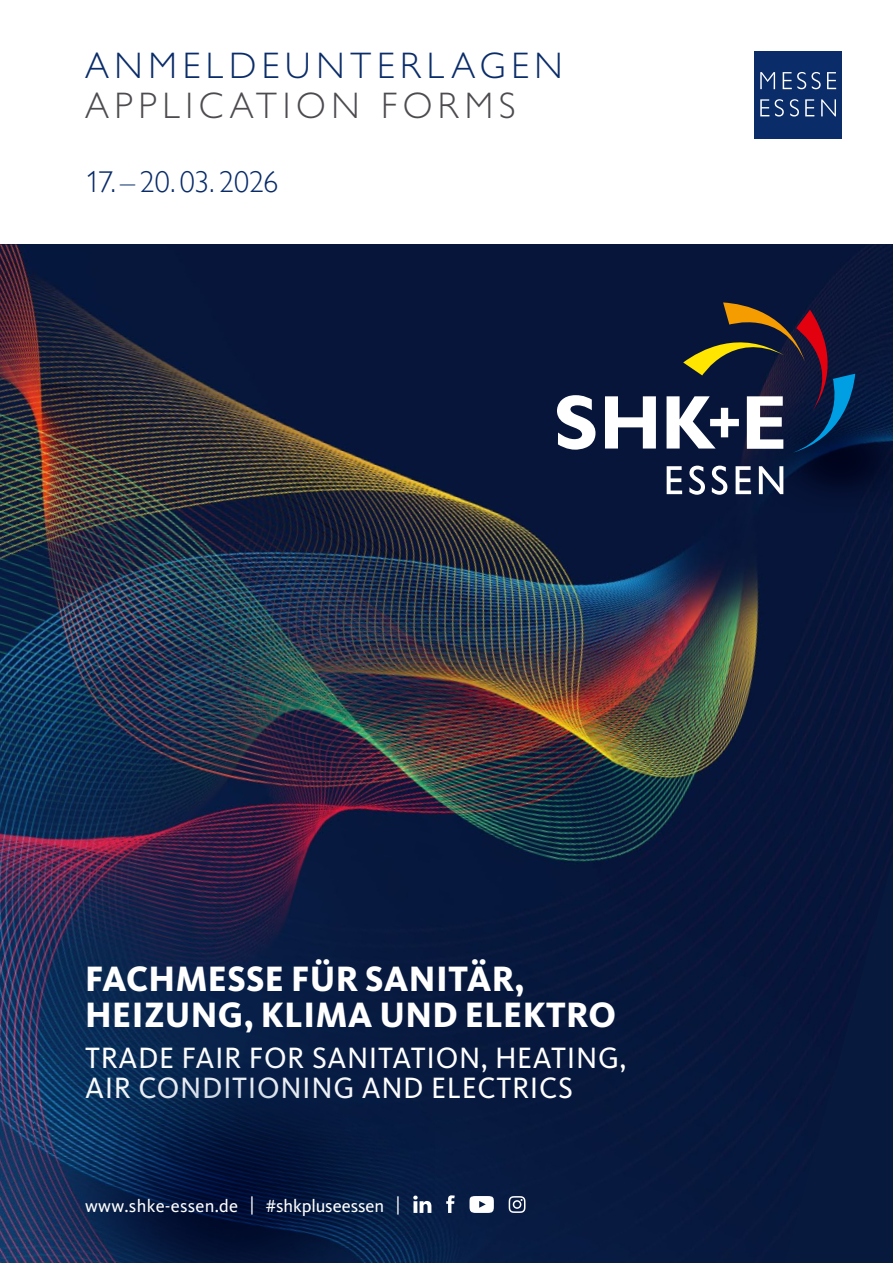
<style>
.page{position:relative;width:893px;height:1263px;background:#fff}
.page>*{position:absolute;margin:0;border:0;box-sizing:border-box;transform-origin:0 0}
.t1{font:300 37.2px "Gill Sans Nova";letter-spacing:.15em;color:#0a2c69}
.t2{font:300 37.2px "Gill Sans Nova";letter-spacing:.15em;color:#4e4b50}
.t3{font:800 36.6px/36.6px "Kievit OT";letter-spacing:.01em;color:#fff}
.t4{font:30.45px/30.5px "Kievit OT";letter-spacing:.02em;color:#fff}
.t5{font:300 30px "Gill Sans Nova";letter-spacing:-.01em;color:#082b69}
.t6{font:300 29.7px "Gill Sans Nova";letter-spacing:.02em;color:#0a2c69}
.t7{font:18.15px "Kievit OT";color:#fff}
</style>
<div class="page">
<img style="left:0;top:244px;width:893px;height:1019px">
<div style="left:754px;top:51px;width:88px;height:88px;background:#0a2c69"></div>
<svg style="left:760px;top:72px;width:76px;height:17px"></svg>
<svg style="left:760px;top:99px;width:76px;height:18px"></svg>
<img style="left:36px;top:1055px;width:399px;height:208px">
<img style="left:766px;top:404px;width:127px;height:109px">
<svg style="left:413px;top:1195px;width:18px;height:18px"></svg>
<svg style="left:446px;top:1195px;width:9px;height:18px"></svg>
<svg style="left:469px;top:1196px;width:25px;height:17px"></svg>
<svg style="left:509px;top:1196px;width:16px;height:17px"></svg>
<svg style="left:557px;top:395px;width:39px;height:55px"></svg>
<svg style="left:605px;top:396px;width:51px;height:52px"></svg>
<svg style="left:667px;top:302px;width:188px;height:151px;background:#3a3e50"></svg>
<svg style="left:667px;top:466px;width:15px;height:28px"></svg>
<svg style="left:689px;top:466px;width:16px;height:29px"></svg>
<svg style="left:712px;top:466px;width:15px;height:29px"></svg>
<svg style="left:736px;top:466px;width:15px;height:28px"></svg>
<svg style="left:759px;top:466px;width:24px;height:28px"></svg>
<p class="t1" style="left:85px;top:43px;width:479px">ANMELDEUNTERLAGEN</p>
<p class="t2" style="left:85px;top:82px;width:432px">APPLICATION FORMS</p>
<p class="t6" style="left:85px;top:164px;width:194px">19.–22.03.2024</p>
<p class="t5" style="left:85px;top:165px;width:195px">17. – 20. 03. 2026</p>
<p class="t3" style="left:85px;top:960px;width:532px">FACHMESSE FÜR SANITÄR,<br>HEIZUNG, KLIMA UND ELEKTRO</p>
<p class="t4" style="left:85px;top:1042px;width:543px">TRADE FAIR FOR SANITATION, HEATING,<br>AIR CONDITIONING AND ELECTRICS</p>
<p class="t7" style="left:85px;top:1195px;width:317px">www.shke-essen.de | #shkpluseessen |</p>
</div>
